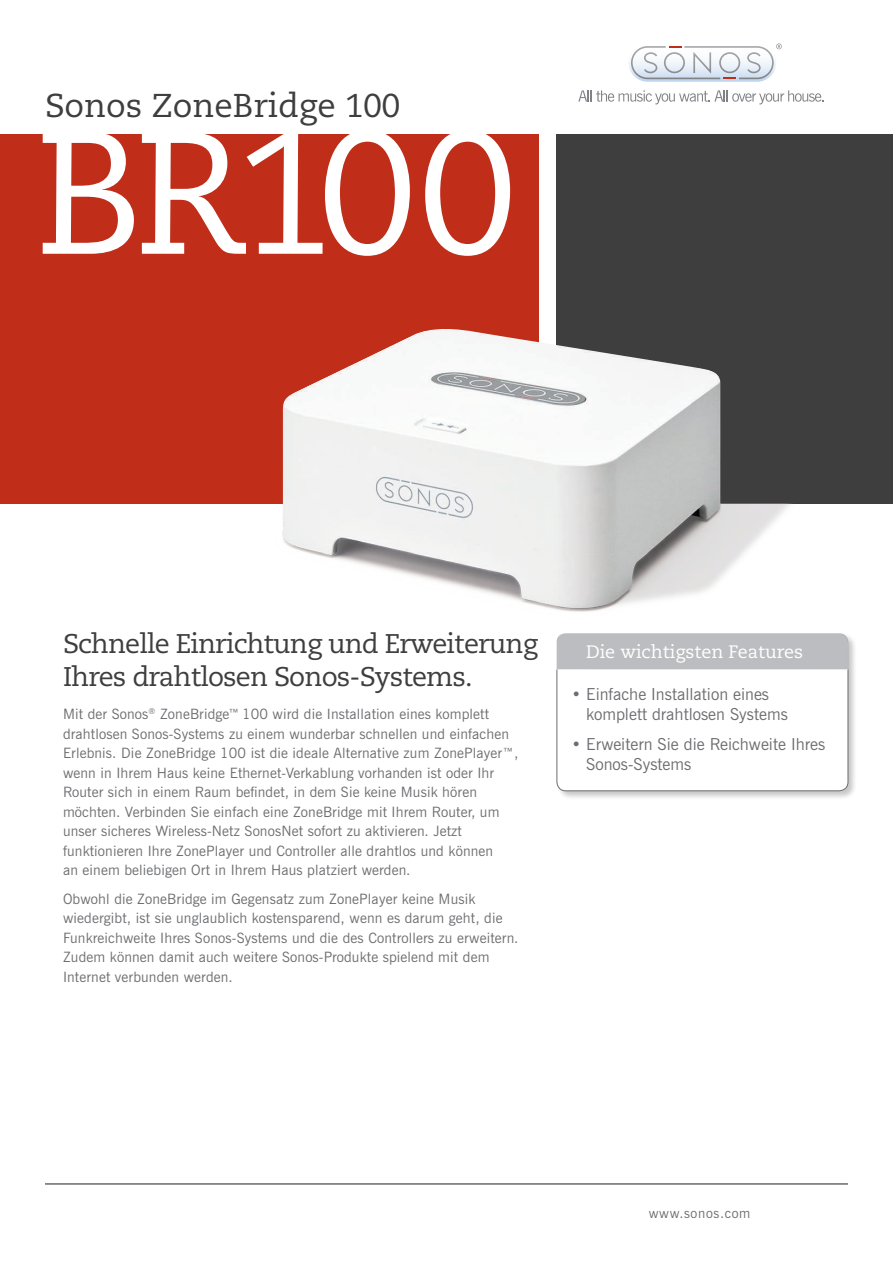
<style>
.page{position:relative;width:893px;height:1263px;background:#fff}
.page>*{position:absolute;margin:0;border:0;box-sizing:border-box;transform-origin:0 0}
.t1{font:174px "Caecilia";letter-spacing:-.06em;color:#fff}
.Product_Name{font:33px "Caecilia";color:#3e3e3f}
.Main_Head{font:27px/33px "Caecilia";letter-spacing:-.03em;color:#3e3e3f}
.t2{font:18px "Caecilia";color:#fff}
.Key_Features_Bullets{font:16.5px/20.2px "News Gothic BT";color:#6c6d70}
.Main_Body{font:14.25px/19.5px "News Gothic BT";letter-spacing:.01em;color:#6c6d70}
.t3{font:13.5px "News Gothic BT";letter-spacing:.05em;color:#6c6d70}
</style>
<div class="page">
<div style="left:0;top:134px;width:539px;height:370px;background:#c02d19"></div>
<div style="left:557px;top:134px;width:336px;height:370px;background:#3e3e3f"></div>
<hr style="left:45px;top:1184px;width:803px;height:1px;background:#231f20">
<svg style="left:628px;top:44px;width:148px;height:38px"></svg>
<svg style="left:631px;top:44px;width:151px;height:35px"></svg>
<svg style="left:578px;top:90px;width:246px;height:14px"></svg>
<div style="left:556px;top:633px;width:302px;height:167px;background:#231f20;opacity:.25"></div>
<svg style="left:556px;top:633px;width:292px;height:158px"></svg>
<img style="left:282px;top:329px;width:510px;height:283px">
<p class="Product_Name" style="left:45px;top:86px;width:357px">Sonos ZoneBridge 100</p>
<p class="t1" style="left:35px;top:93px;width:483px">BR100</p>
<p class="Main_Head" style="left:63px;top:628px;width:476px">Schnelle Einrichtung und Erweiterung<br>Ihres drahtlosen Sonos-Systems.</p>
<p class="Main_Body" style="left:63px;top:704px;width:457px">Mit der Sonos<sup>®</sup> ZoneBridge™ 100 wird die Installation eines komplett drahtlosen Sonos-Systems zu einem wunderbar schnellen und einfachen Erlebnis. Die ZoneBridge 100 ist die ideale Alternative zum ZonePlayer™, wenn in Ihrem Haus keine Ethernet-Verkablung vorhanden ist oder Ihr Router sich in einem Raum befindet, in dem Sie keine Musik hören möchten. Verbinden Sie einfach eine ZoneBridge mit Ihrem Router, um unser sicheres Wireless-Netz SonosNet sofort zu aktivieren. Jetzt funktionieren Ihre ZonePlayer und Controller alle drahtlos und können<br>an einem beliebigen Ort in Ihrem Haus platziert werden.</p>
<p class="Main_Body" style="left:63px;top:889px;width:457px">Obwohl die ZoneBridge im Gegensatz zum ZonePlayer keine Musik wiedergibt, ist sie unglaublich kostensparend, wenn es darum geht, die Funkreichweite Ihres Sonos-Systems und die des Controllers zu erweitern.<br>Zudem können damit auch weitere Sonos-Produkte spielend mit dem Internet verbunden werden.</p>
<p class="t2" style="left:586px;top:641px;width:219px">Die wichtigsten Features</p>
<p class="Key_Features_Bullets" style="left:586px;top:684px;width:203px;text-indent:-15px">• Einfache Installation eines komplett drahtlosen Systems</p>
<p class="Key_Features_Bullets" style="left:586px;top:733px;width:240px;text-indent:-15px">• Erweitern Sie die Reichweite Ihres<br>Sonos-Systems</p>
<p class="t3" style="left:649px;top:1205px;width:103px">www.sonos.com</p>
</div>
